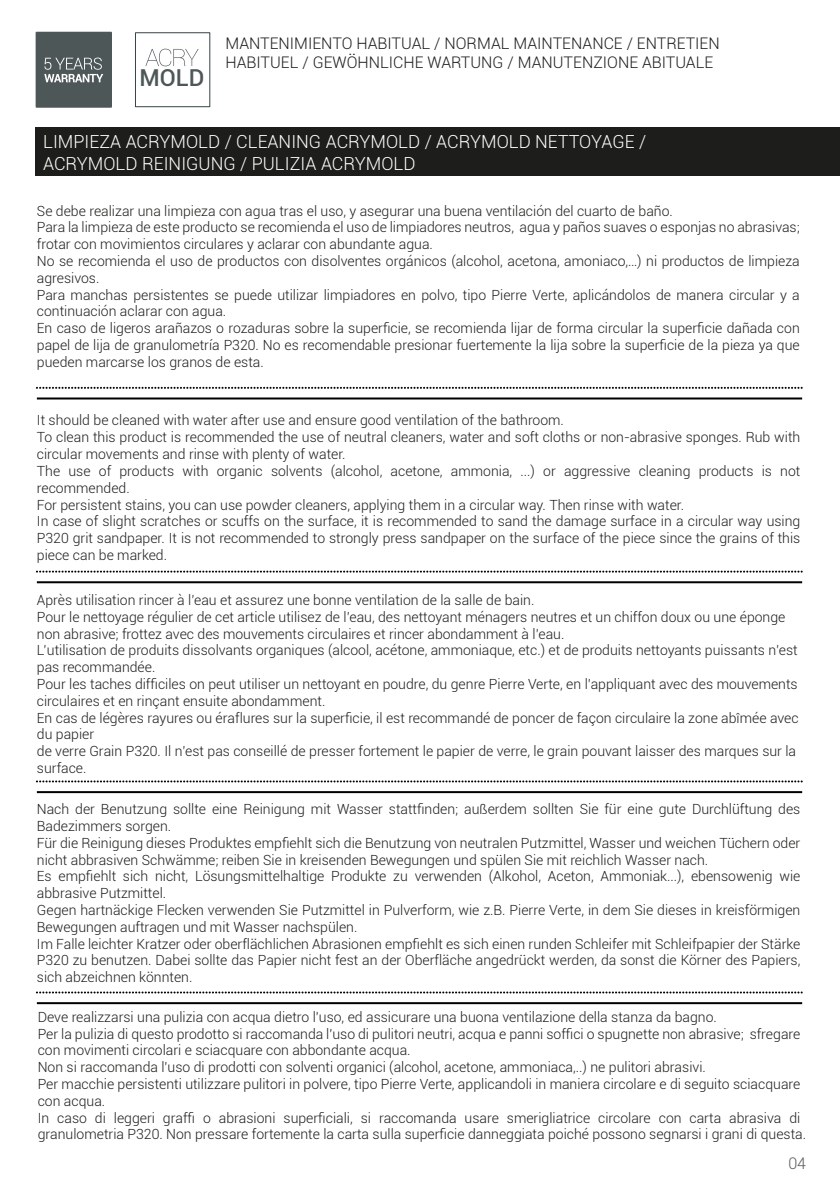
<style>
.page{position:relative;width:840px;height:1191px;background:#fff}
.page>*{position:absolute;margin:0;border:0;box-sizing:border-box;transform-origin:0 0}
.t1{font:500 23.4px "Roboto";color:#4e5758}
.t2{font:300 18px/21.6px "Roboto";color:#fff}
.t3{font:300 16px/19.2px "Roboto";color:#1d1d1b}
.t4{font:300 16px "Roboto";color:#5e5b5c}
.t5{font:300 14px/16.8px "Roboto";color:#1d1d1b}
</style>
<div class="page">
<div style="left:36px;top:127px;width:803px;height:48px;background:#1d1d1b"></div>
<svg style="left:145px;top:49px;width:53px;height:17px"></svg>
<div style="left:135px;top:32px;width:75px;height:75px;border:1px solid #364546"></div>
<svg style="left:36px;top:32px;width:76px;height:76px;background:#5b6364"></svg>
<hr style="left:37px;top:397px;width:764px;height:2px;background:#000">
<svg style="left:37px;top:387px;width:764px;height:2px"></svg>
<hr style="left:37px;top:581px;width:764px;height:2px;background:#000">
<svg style="left:37px;top:570px;width:764px;height:2px"></svg>
<hr style="left:37px;top:791px;width:764px;height:2px;background:#000">
<svg style="left:37px;top:780px;width:764px;height:2px"></svg>
<hr style="left:37px;top:1002px;width:764px;height:2px;background:#000">
<svg style="left:37px;top:991px;width:764px;height:2px"></svg>
<h1 class="t1" style="left:139px;top:64px;width:66px">MOLD</h1>
<p class="t3" style="left:225px;top:33px;width:495px">MANTENIMIENTO HABITUAL / NORMAL MAINTENANCE / ENTRETIEN<br>HABITUEL / GEWÖHNLICHE WARTUNG / MANUTENZIONE ABITUALE</p>
<p class="t2" style="left:43px;top:131px;width:604px">LIMPIEZA ACRYMOLD / CLEANING ACRYMOLD / ACRYMOLD NETTOYAGE /<br>ACRYMOLD REINIGUNG / PULIZIA ACRYMOLD</p>
<p class="t5" style="left:37px;top:202px;width:764px">Se debe realizar una limpieza con agua tras el uso, y asegurar una buena ventilación del cuarto de baño.<br>Para la limpieza de este producto se recomienda el uso de limpiadores neutros, agua y paños suaves o esponjas no abrasivas; frotar con movimientos circulares y aclarar con abundante agua.<br>No se recomienda el uso de productos con disolventes orgánicos (alcohol, acetona, amoniaco,…) ni productos de limpieza agresivos.<br>Para manchas persistentes se puede utilizar limpiadores en polvo, tipo Pierre Verte, aplicándolos de manera circular y a continuación aclarar con agua.<br>En caso de ligeros arañazos o rozaduras sobre la superficie, se recomienda lijar de forma circular la superficie dañada con papel de lija de granulometría P320. No es recomendable presionar fuertemente la lija sobre la superficie de la pieza ya que pueden marcarse los granos de esta.</p>
<p class="t5" style="left:37px;top:412px;width:764px">It should be cleaned with water after use and ensure good ventilation of the bathroom.<br>To clean this product is recommended the use of neutral cleaners, water and soft cloths or non-abrasive sponges. Rub with circular movements and rinse with plenty of water.<br>The use of products with organic solvents (alcohol, acetone, ammonia, ...) or aggressive cleaning products is not recommended.<br>For persistent stains, you can use powder cleaners, applying them in a circular way. Then rinse with water.<br>In case of slight scratches or scuffs on the surface, it is recommended to sand the damage surface in a circular way using P320 grit sandpaper. It is not recommended to strongly press sandpaper on the surface of the piece since the grains of this piece can be marked.</p>
<p class="t5" style="left:37px;top:592px;width:762px">Après utilisation rincer à l’eau et assurez une bonne ventilation de la salle de bain.<br>Pour le nettoyage régulier de cet article utilisez de l’eau, des nettoyant ménagers neutres et un chiffon doux ou une éponge non abrasive; frottez avec des mouvements circulaires et rincer abondamment à l’eau.<br>L’utilisation de produits dissolvants organiques (alcool, acétone, ammoniaque, etc.) et de produits nettoyants puissants n’est pas recommandée.<br>Pour les taches difficiles on peut utiliser un nettoyant en poudre, du genre Pierre Verte, en l’appliquant avec des mouvements circulaires et en rinçant ensuite abondamment.<br>En cas de légères rayures ou éraflures sur la superficie, il est recommandé de poncer de façon circulaire la zone abîmée avec du papier<br>de verre Grain P320. Il n’est pas conseillé de presser fortement le papier de verre, le grain pouvant laisser des marques sur la surface.</p>
<p class="t5" style="left:37px;top:801px;width:764px">Nach der Benutzung sollte eine Reinigung mit Wasser stattfinden; außerdem sollten Sie für eine gute Durchlüftung des Badezimmers sorgen.<br>Für die Reinigung dieses Produktes empfiehlt sich die Benutzung von neutralen Putzmittel, Wasser und weichen Tüchern oder nicht abbrasiven Schwämme; reiben Sie in kreisenden Bewegungen und spülen Sie mit reichlich Wasser nach.<br>Es empfiehlt sich nicht, Lösungsmittelhaltige Produkte zu verwenden (Alkohol, Aceton, Ammoniak...), ebensowenig wie abbrasive Putzmittel.<br>Gegen hartnäckige Flecken verwenden Sie Putzmittel in Pulverform, wie z.B. Pierre Verte, in dem Sie dieses in kreisförmigen Bewegungen auftragen und mit Wasser nachspülen.<br>Im Falle leichter Kratzer oder oberflächlichen Abrasionen empfiehlt es sich einen runden Schleifer mit Schleifpapier der Stärke P320 zu benutzen. Dabei sollte das Papier nicht fest an der Oberfläche angedrückt werden, da sonst die Körner des Papiers, sich abzeichnen könnten.</p>
<p class="t5" style="left:38px;top:1008px;width:769px">Deve realizzarsi una pulizia con acqua dietro l'uso, ed assicurare una buona ventilazione della stanza da bagno.<br>Per la pulizia di questo prodotto si raccomanda l'uso di pulitori neutri, acqua e panni soffici o spugnette non abrasive; sfregare con movimenti circolari e sciacquare con abbondante acqua.<br>Non si raccomanda l'uso di prodotti con solventi organici (alcohol, acetone, ammoniaca,..) ne pulitori abrasivi.<br>Per macchie persistenti utilizzare pulitori in polvere, tipo Pierre Verte, applicandoli in maniera circolare e di seguito sciacquare con acqua.<br>In caso di leggeri graffi o abrasioni superficiali, si raccomanda usare smerigliatrice circolare con carta abrasiva di granulometria P320. Non pressare fortemente la carta sulla superficie danneggiata poiché possono segnarsi i grani di questa.</p>
<p class="t4" style="left:787px;top:1154px;width:19px">04</p>
</div>
